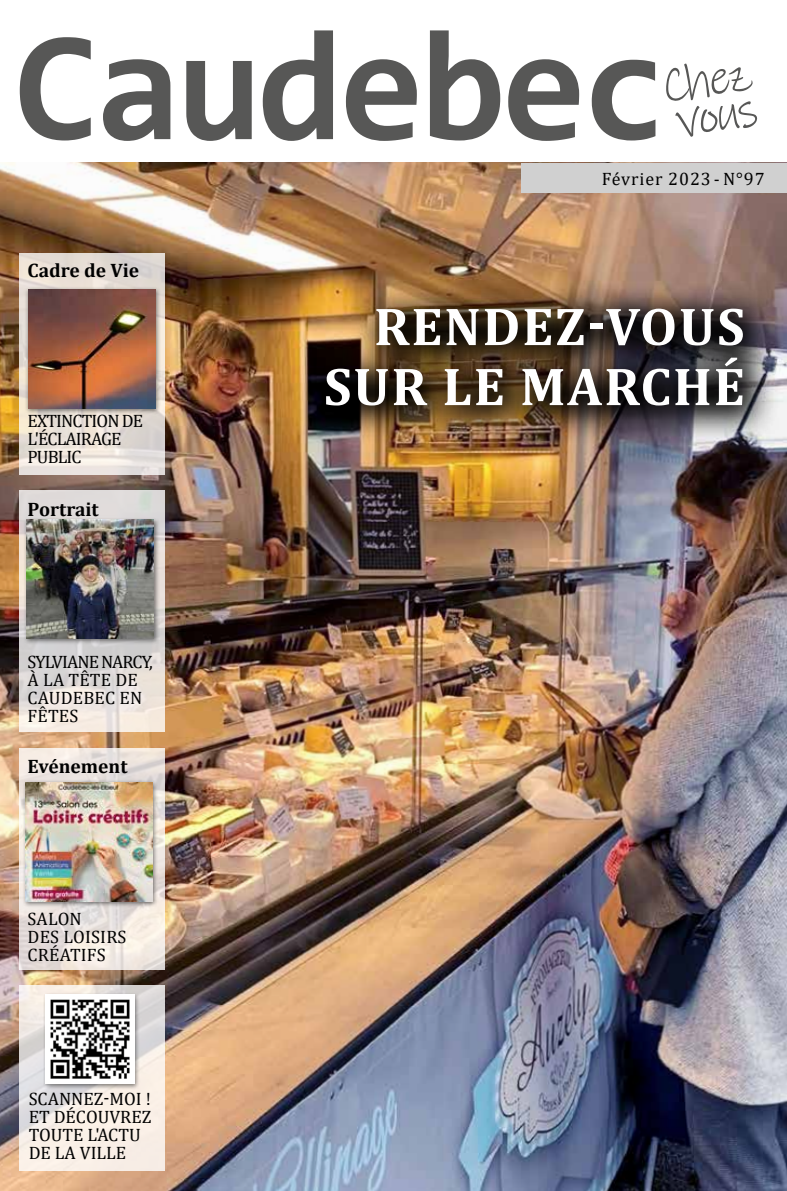
<style>
.page{position:relative;width:787px;height:1191px;background:#fff}
.page>*{position:absolute;margin:0;border:0;box-sizing:border-box;transform-origin:0 0}
.t1{font:700 157.5px "Consolas";letter-spacing:-.035em;color:#575756}
.t2{font:700 54px/60px "Cambria";letter-spacing:.03em;color:#fff;text-align:right}
.t3{font:49.5px/36px "Ink Free";color:#575756;scale:.95 1}
.t4{font:700 19.5px "Cambria";color:#000}
.t5{font:18px/18px "Cambria";color:#000}
.t6{font:18px/18px "Cambria";letter-spacing:-.05em;color:#000}
.t7{font:18px "Cambria";letter-spacing:.05em;color:#000}
</style>
<div class="page">
<img style="left:0;top:163px;width:787px;height:1028px">
<img style="left:300px;top:282px;width:480px;height:161px">
<div style="left:521px;top:163px;width:266px;height:29px;background:#d0d0d0"></div>
<svg style="left:19px;top:253px;width:146px;height:221px;background:#e7dfd7"></svg>
<div style="left:24px;top:287px;width:137px;height:128px;background:#000;opacity:.5"></div>
<img style="left:28px;top:289px;width:127px;height:119px">
<svg style="left:19px;top:490px;width:146px;height:242px;background:#e2ddda"></svg>
<svg style="left:19px;top:748px;width:146px;height:221px;background:#ece4df"></svg>
<svg style="left:19px;top:985px;width:146px;height:185px;background:#f0e9e3"></svg>
<div style="left:42px;top:991px;width:98px;height:99px;background:#000;opacity:.5"></div>
<img style="left:46px;top:994px;width:89px;height:89px">
<div style="left:23px;top:517px;width:137px;height:128px;background:#000;opacity:.5"></div>
<img style="left:27px;top:520px;width:127px;height:119px">
<div style="left:22px;top:779px;width:136px;height:128px;background:#000;opacity:.5"></div>
<img style="left:26px;top:782px;width:127px;height:119px">
<h1 class="t1" style="left:13px;top:-14px;width:656px">Caudebec</h1>
<h3 class="t3" style="left:659px;top:68px;width:98px;rotate:-8deg">Chez vous</h3>
<p class="t4" style="left:28px;top:256px;width:113px">Cadre de Vie</p>
<p class="t6" style="left:28px;top:412px;width:117px">EXTINCTION DE<br>L'ÉCLAIRAGE<br>PUBLIC</p>
<p class="t4" style="left:28px;top:495px;width:73px">Portrait</p>
<p class="t5" style="left:28px;top:652px;width:127px">SYLVIANE NARCY,<br>À LA TÊTE DE<br>CAUDEBEC EN<br>FÊTES</p>
<p class="t4" style="left:28px;top:753px;width:101px">Evénement</p>
<p class="t5" style="left:28px;top:909px;width:100px">SALON<br>DES LOISIRS<br>CRÉATIFS</p>
<p class="t5" style="left:29px;top:1089px;width:124px">SCANNEZ-MOI !<br>ET DÉCOUVREZ<br>TOUTE L'ACTU<br>DE LA VILLE</p>
<p class="t7" style="left:602px;top:168px;width:164px">Février 2023 - N°97</p>
<h2 class="t2" style="left:324px;top:295px;width:422px">RENDEZ-VOUS<br>SUR LE MARCHÉ</h2>
</div>
